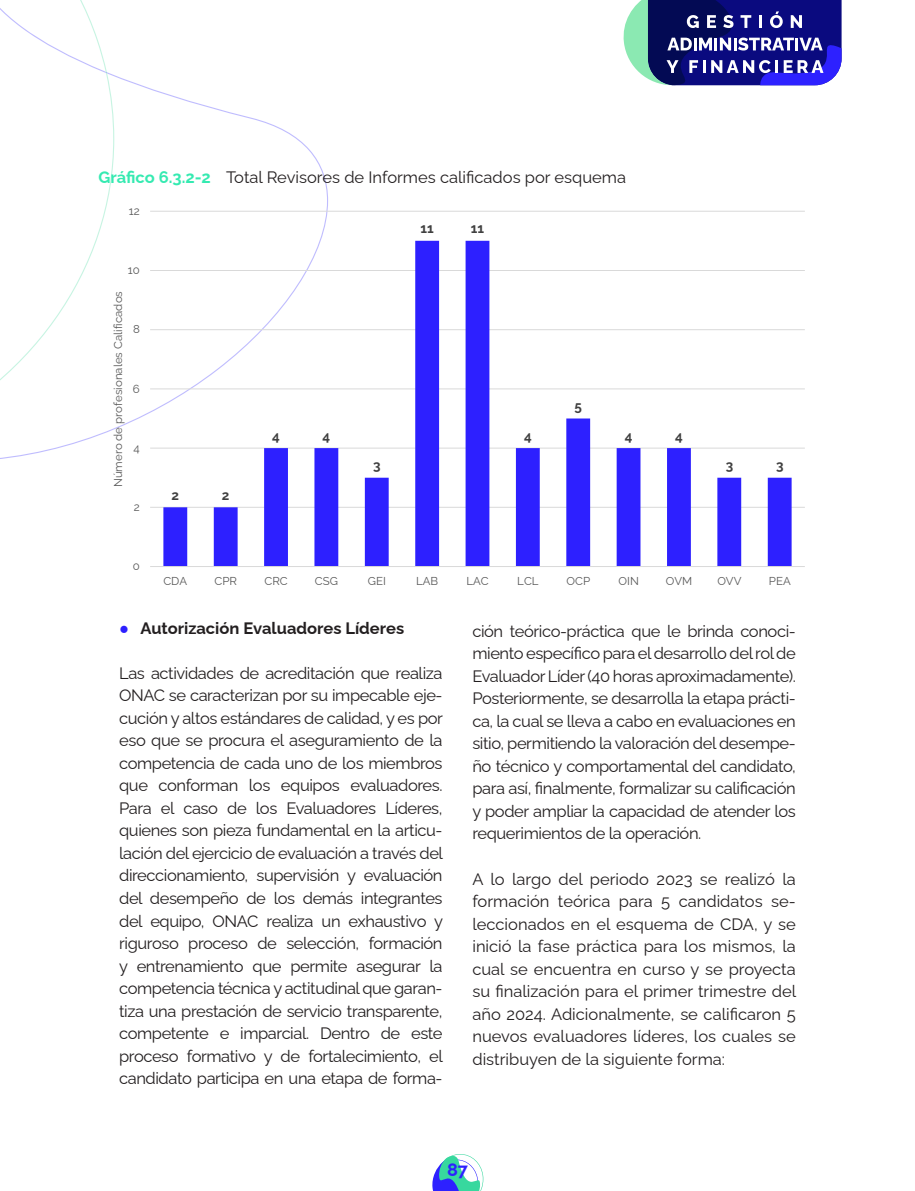
<style>
.page{position:relative;width:915px;height:1191px;background:#fff}
.page>*{position:absolute;margin:0;border:0;box-sizing:border-box;transform-origin:0 0}
.t1{font:700 18px "Raleway";color:#2d20ff}
.t2{font:16.5px/22.5px "Raleway";letter-spacing:-.025em;color:#231f20;text-align:justify}
.t3{font:16.5px "Raleway";color:#231f20}
.t4{font:700 16.5px "Raleway";color:#231f20}
.t5{font:700 13.5px "Raleway";color:#404040}
.t6{font:700 13.35px "Raleway";color:#404040}
.t7{font:11.55px "Raleway";color:#595959}
.t8{font:11.4px "Raleway";color:#595959}
.s1{font-weight:700;color:#35eab1}
.s2{font-family:"Verdana";color:#2d20ff}
</style>
<div class="page">
<svg style="left:432px;top:1154px;width:51px;height:37px"></svg>
<svg style="left:114px;top:75px;width:214px;height:373px"></svg>
<svg style="left:0;top:72px;width:114px;height:387px"></svg>
<svg style="left:0;top:0;width:107px;height:452px"></svg>
<hr style="left:150px;top:507px;width:654px;height:1px;background:#d9d9d9">
<hr style="left:150px;top:448px;width:654px;height:1px;background:#d9d9d9">
<hr style="left:150px;top:388px;width:654px;height:1px;background:#d9d9d9">
<hr style="left:150px;top:329px;width:654px;height:1px;background:#d9d9d9">
<hr style="left:150px;top:270px;width:654px;height:1px;background:#d9d9d9">
<hr style="left:150px;top:211px;width:654px;height:1px;background:#d9d9d9">
<svg style="left:163px;top:241px;width:628px;height:325px"></svg>
<hr style="left:150px;top:566px;width:654px;height:1px;background:#d9d9d9">
<svg style="left:623px;top:0;width:218px;height:85px;background:#424a99"></svg>
<p class="t3" style="left:98px;top:164px;width:529px"><span class="s1">Gráfico 6.3.2-2</span> Total Revisores de Informes calificados por esquema</p>
<p class="t8" style="left:129px;top:202px;width:12px">12</p>
<p class="t8" style="left:128px;top:261px;width:13px">10</p>
<p class="t8" style="left:109px;top:487px;width:198px;rotate:-90deg">Número de profesionales Calificados</p>
<p class="t8" style="left:133px;top:320px;width:8px">8</p>
<p class="t7" style="left:133px;top:379px;width:8px">6</p>
<p class="t8" style="left:133px;top:438px;width:8px">4</p>
<p class="t7" style="left:134px;top:497px;width:7px">2</p>
<p class="t8" style="left:133px;top:557px;width:9px">0</p>
<p class="t6" style="left:420px;top:218px;width:15px">11</p>
<p class="t6" style="left:470px;top:218px;width:15px">11</p>
<p class="t6" style="left:171px;top:484px;width:9px">2</p>
<p class="t6" style="left:222px;top:484px;width:9px">2</p>
<p class="t5" style="left:272px;top:425px;width:9px">4</p>
<p class="t5" style="left:322px;top:425px;width:9px">4</p>
<p class="t6" style="left:373px;top:455px;width:9px">3</p>
<p class="t5" style="left:524px;top:425px;width:9px">4</p>
<p class="t5" style="left:574px;top:395px;width:9px">5</p>
<p class="t5" style="left:624px;top:425px;width:9px">4</p>
<p class="t5" style="left:675px;top:425px;width:9px">4</p>
<p class="t6" style="left:725px;top:455px;width:9px">3</p>
<p class="t6" style="left:775px;top:455px;width:9px">3</p>
<p class="t8" style="left:163px;top:571px;width:25px">CDA</p>
<p class="t8" style="left:214px;top:571px;width:24px">CPR</p>
<p class="t8" style="left:264px;top:571px;width:25px">CRC</p>
<p class="t8" style="left:315px;top:571px;width:24px">CSG</p>
<p class="t8" style="left:367px;top:571px;width:20px">GEI</p>
<p class="t8" style="left:416px;top:571px;width:24px">LAB</p>
<p class="t8" style="left:466px;top:571px;width:24px">LAC</p>
<p class="t8" style="left:517px;top:571px;width:23px">LCL</p>
<p class="t8" style="left:566px;top:571px;width:25px">OCP</p>
<p class="t8" style="left:618px;top:571px;width:22px">OIN</p>
<p class="t8" style="left:665px;top:571px;width:28px">OVM</p>
<p class="t8" style="left:717px;top:571px;width:26px">OVV</p>
<p class="t8" style="left:768px;top:571px;width:23px">PEA</p>
<p class="t4" style="left:119px;top:615px;width:286px"><span class="s2">●</span> Autorización Evaluadores Líderes</p>
<p class="t2" style="left:119px;top:660px;width:325px">Las actividades de acreditación que realiza ONAC se caracterizan por su impecable eje&shy;cución y altos estándares de calidad, y es por eso que se procura el aseguramiento de la competencia de cada uno de los miembros que conforman los equipos evaluadores.<br>Para el caso de los Evaluadores Líderes, quienes son pieza fundamental en la articu&shy;lación del ejercicio de evaluación a través del direccionamiento, supervisión y evaluación del desempeño de los demás integrantes del equipo, ONAC realiza un exhaustivo y riguroso proceso de selección, formación y entrenamiento que permite asegurar la competencia técnica y actitudinal que garan&shy;tiza una prestación de servicio transparente, competente e imparcial. Dentro de este proceso formativo y de fortalecimiento, el candidato participa en una etapa de forma-</p>
<p class="t2" style="left:472px;top:618px;width:325px">ción teórico-práctica que le brinda conoci&shy;miento específico para el desarrollo del rol de Evaluador Líder (40 horas aproximadamente).<br>Posteriormente, se desarrolla la etapa prácti&shy;ca, la cual se lleva a cabo en evaluaciones en sitio, permitiendo la valoración del desempe&shy;ño técnico y comportamental del candidato, para así, finalmente, formalizar su calificación y poder ampliar la capacidad de atender los requerimientos de la operación.</p>
<p class="t2" style="left:472px;top:865px;width:325px">A lo largo del periodo 2023 se realizó la formación teórica para 5 candidatos se&shy;leccionados en el esquema de CDA, y se inició la fase práctica para los mismos, la cual se encuentra en curso y se proyecta su finalización para el primer trimestre del año 2024. Adicionalmente, se calificaron 5 nuevos evaluadores líderes, los cuales se distribuyen de la siguiente forma:</p>
<p class="t1" style="left:447px;top:1155px;width:22px">87</p>
</div>
